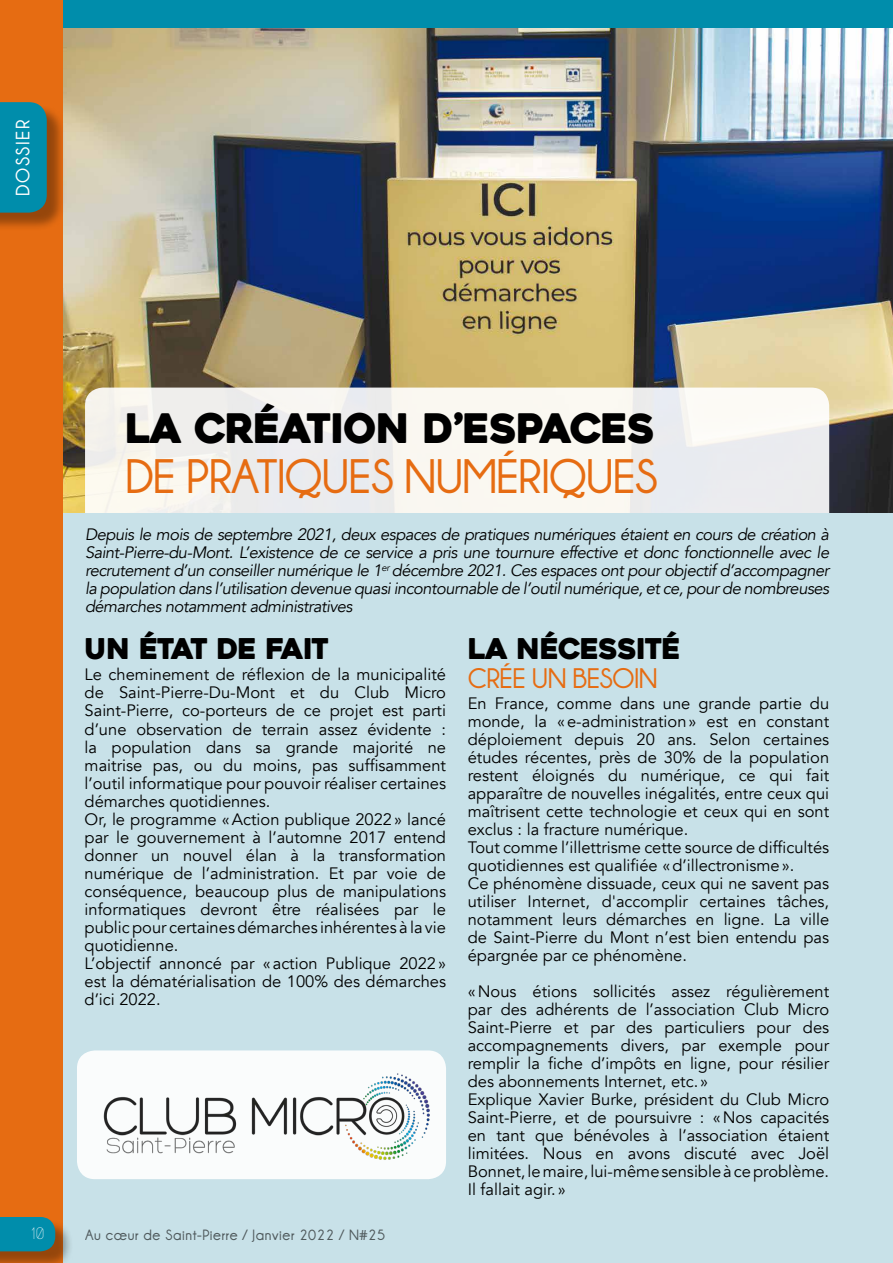
<style>
.page{position:relative;width:893px;height:1263px;background:#fff}
.page>*{position:absolute;margin:0;border:0;box-sizing:border-box;transform-origin:0 0}
.t1{font:700 48.75px "Champagne&Limousines";letter-spacing:-.02em;color:#e66c12}
.t2{font:40.5px "Heavitas";letter-spacing:-.02em;color:#000}
.t3{font:28.5px "Heavitas";letter-spacing:-.055em;color:#000}
.t4{font:700 28.5px "Champagne&Limousines";letter-spacing:-.02em;color:#e66c12}
.t5{font:28.5px "Heavitas";letter-spacing:-.02em;color:#000}
.t6{font:700 19.5px "Champagne&Limousines";letter-spacing:.07em;color:#fff}
.t7{font:16.5px/18px "Avenir";color:#000}
.t8{font:italic 16.5px/18px "Avenir";letter-spacing:-.03em;color:#000;text-align:justify}
.t9{font:100 16.5px "Leaner";color:#fff}
.t10{font:700 15px "Champagne&Limousines";letter-spacing:.04em;color:#000}
</style>
<div class="page">
<img style="left:63px;top:28px;width:830px;height:485px">
<div style="left:85px;top:388px;width:744px;height:161px;background:linear-gradient(to right,#f4f2ed,#f3f3f2);border-radius:18px"></div>
<div style="left:63px;top:513px;width:830px;height:750px;background:#c8e1e8"></div>
<div style="left:0;top:0;width:893px;height:28px;background:#008dab"></div>
<div style="left:0;top:0;width:63px;height:1263px;background:#e66c12"></div>
<div style="left:0;top:104px;width:66px;height:127px;background:#000;opacity:.35"></div>
<div style="left:0;top:102px;width:47px;height:111px;background:#008dab"></div>
<div style="left:0;top:1219px;width:74px;height:44px;background:#000;opacity:.35"></div>
<div style="left:0;top:1217px;width:55px;height:34px;background:#008dab"></div>
<div style="left:77px;top:1050px;width:369px;height:129px;background:#fff;border-radius:18px"></div>
<img style="left:85px;top:1073px;width:353px;height:106px">
<p class="t6" style="left:12px;top:196px;width:77px;rotate:-90deg">DOSSIER</p>
<p class="t9" style="left:31px;top:1225px;width:15px">10</p>
<h2 class="t2" style="left:125px;top:404px;width:531px">LA CRÉATION D’ESPACES</h2>
<h1 class="t1" style="left:125px;top:449px;width:535px">DE PRATIQUES NUMÉRIQUES</h1>
<p class="t8" style="left:85px;top:526px;width:746px">Depuis le mois de septembre 2021, deux espaces de pratiques numériques étaient en cours de création à Saint-Pierre-du-Mont. L’existence de ce service a pris une tournure effective et donc fonctionnelle avec le recrutement d’un conseiller numérique le 1<sup>er</sup> décembre 2021. Ces espaces ont pour objectif d’accompagner la population dans l’utilisation devenue quasi incontournable de l’outil numérique, et ce, pour de nombreuses démarches notamment administratives</p>
<h3 class="t3" style="left:85px;top:632px;width:246px">UN ÉTAT DE FAIT</h3>
<p class="t7" style="left:85px;top:666px;width:363px">Le cheminement de réflexion de la municipalité de Saint-Pierre-Du-Mont et du Club Micro Saint-Pierre, co-porteurs de ce projet est parti d’une observation de terrain assez évidente : la population dans sa grande majorité ne maitrise pas, ou du moins, pas suffisamment l’outil informatique pour pouvoir réaliser certaines démarches quotidiennes.<br>Or, le programme «Action publique 2022» lancé par le gouvernement à l’automne 2017 entend donner un nouvel élan à la transformation numérique de l’administration. Et par voie de conséquence, beaucoup plus de manipulations informatiques devront être réalisées par le public pour certaines démarches inhérentes à la vie quotidienne.<br>L’objectif annoncé par «action Publique 2022» est la dématérialisation de 100% des démarches d’ici 2022.</p>
<p class="t10" style="left:85px;top:1226px;width:302px">Au cœur de Saint-Pierre / Janvier 2022 / N#25</p>
<h3 class="t5" style="left:468px;top:632px;width:215px">LA NÉCESSITÉ</h3>
<h3 class="t4" style="left:468px;top:662px;width:191px">CRÉE UN BESOIN</h3>
<p class="t7" style="left:468px;top:695px;width:363px">En France, comme dans une grande partie du monde, la «e-administration» est en constant déploiement depuis 20 ans. Selon certaines études récentes, près de 30% de la population restent éloignés du numérique, ce qui fait apparaître de nouvelles inégalités, entre ceux qui maîtrisent cette technologie et ceux qui en sont exclus : la fracture numérique.<br>Tout comme l’illettrisme cette source de difficultés quotidiennes est qualifiée «d’illectronisme».<br>Ce phénomène dissuade, ceux qui ne savent pas utiliser Internet, d'accomplir certaines tâches, notamment leurs démarches en ligne. La ville de Saint-Pierre du Mont n’est bien entendu pas épargnée par ce phénomène.</p>
<p class="t7" style="left:468px;top:983px;width:363px">«Nous étions sollicités assez régulièrement par des adhérents de l’association Club Micro Saint-Pierre et par des particuliers pour des accompagnements divers, par exemple pour remplir la fiche d’impôts en ligne, pour résilier des abonnements Internet, etc. »<br>Explique Xavier Burke, président du Club Micro Saint-Pierre, et de poursuivre : «Nos capacités en tant que bénévoles à l’association étaient limitées. Nous en avons discuté avec Joël Bonnet, le maire, lui-même sensible à ce problème.<br>Il fallait agir. »</p>
</div>
